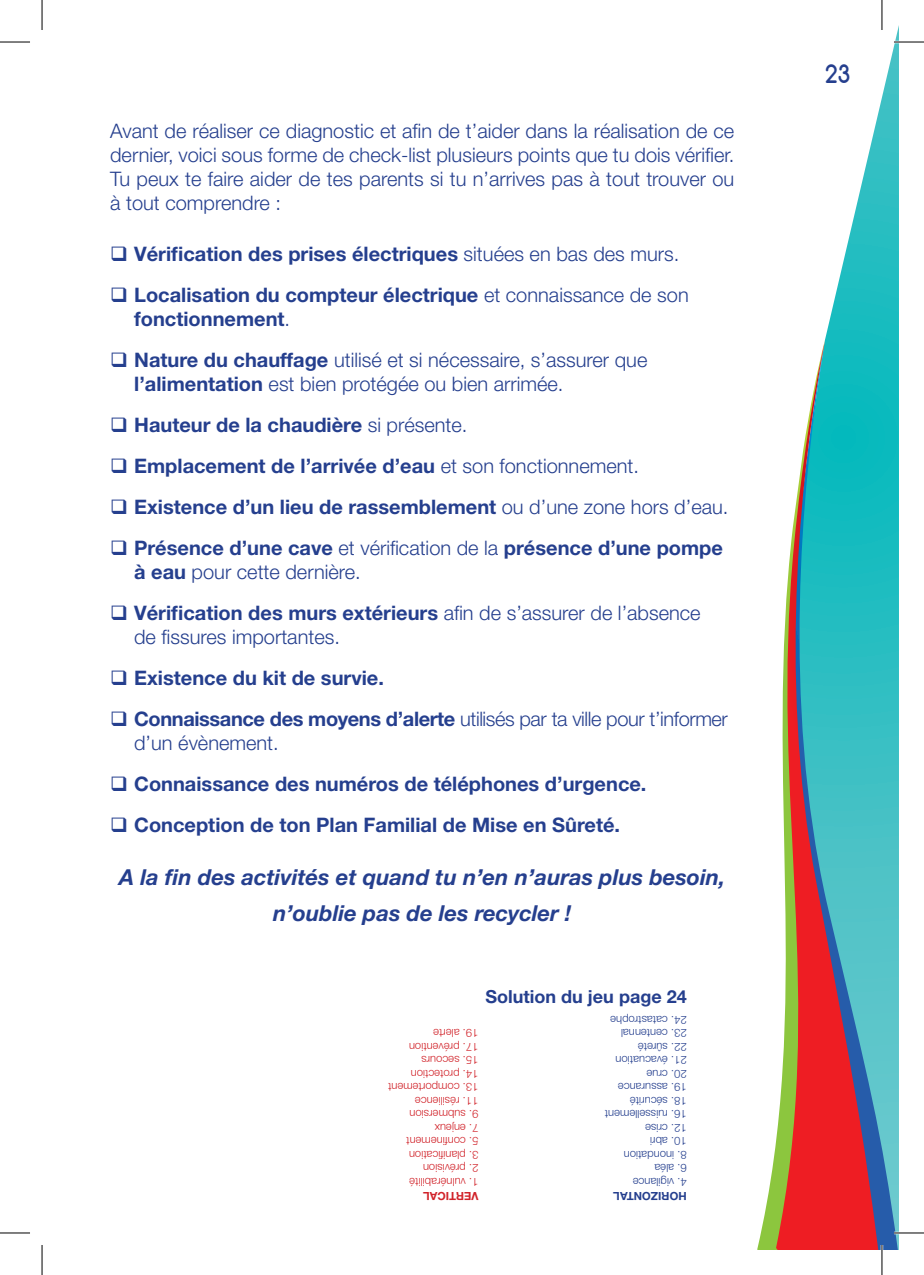
<style>
.page{position:relative;width:924px;height:1275px;background:#fff}
.page>*{position:absolute;margin:0;border:0;box-sizing:border-box;transform-origin:0 0}
.t1{font:700 24px "Comfortaa";color:#253f8e;scale:.95 1}
.t2{font:italic 700 22px/36px "Helvetica Neue";color:#253f8e;text-align:center}
.t3{font:700 20px/24px "Helvetica Neue";color:#253f8e}
.t4{font:300 20px/24px "Helvetica Neue";color:#253f8e}
.t5{font:300 20px/24px "Helvetica Neue";letter-spacing:-.02em;color:#253f8e}
.t6{font:700 18px "Helvetica Neue";color:#253f8e}
.t7{font:300 11.2px "Helvetica Neue";color:#d1232a}
.t8{font:300 11.2px "Helvetica Neue";color:#253f8e}
.t9{font:700 11.2px "Helvetica Neue";color:#253f8e}
.t10{font:700 11.2px "Helvetica Neue";color:#d1232a}
.s1{font-weight:300}
.s2{font-weight:700}
</style>
<div class="page">
<svg style="left:825px;top:25px;width:73px;height:1225px"></svg>
<svg style="left:877px;top:350px;width:20px;height:900px;background:#37b7c2"></svg>
<svg style="left:768px;top:341px;width:109px;height:909px"></svg>
<hr style="left:893px;top:41px;width:30px;height:2px;background:#fff">
<hr style="left:893px;top:1231px;width:30px;height:3px;background:#fff">
<hr style="left:880px;top:0;width:2px;height:30px;background:#fff">
<hr style="left:880px;top:1245px;width:2px;height:30px;background:#fff">
<hr style="left:0;top:42px;width:30px;height:1px;background:#000">
<hr style="left:893px;top:42px;width:30px;height:1px;background:#000">
<hr style="left:0;top:1232px;width:30px;height:1px;background:#000">
<hr style="left:893px;top:1232px;width:30px;height:1px;background:#000">
<hr style="left:42px;top:0;width:1px;height:30px;background:#000">
<hr style="left:42px;top:1245px;width:1px;height:30px;background:#000">
<hr style="left:881px;top:0;width:1px;height:30px;background:#000">
<hr style="left:881px;top:1245px;width:1px;height:30px;background:#000">
<p class="t4" style="left:110px;top:118px;width:625px;text-align:justify">Avant de réaliser ce diagnostic et afin de t’aider dans la réalisation de ce dernier, voici sous forme de check-list plusieurs points que tu dois vérifier.<br>Tu peux te faire aider de tes parents si tu n’arrives pas à tout trouver ou à tout comprendre :</p>
<p class="t3" style="left:110px;top:241px;width:570px">❑ Vérification des prises électriques <span class="s1">situées en bas des murs.</span></p>
<p class="t3" style="left:134px;top:282px;width:556px;text-indent:-24px">❑ Localisation du compteur électrique <span class="s1">et connaissance de son </span>fonctionnement<span class="s1">.</span></p>
<p class="t4" style="left:134px;top:347px;width:514px;text-indent:-24px">❑ <span class="s2">Nature du chauffage</span> utilisé et si nécessaire, s’assurer que <span class="s2">l’alimentation</span> est bien protégée ou bien arrimée.</p>
<p class="t3" style="left:110px;top:412px;width:358px">❑ Hauteur de la chaudière <span class="s1">si présente.</span></p>
<p class="t3" style="left:110px;top:453px;width:530px">❑ Emplacement de l’arrivée d’eau <span class="s1">et son fonctionnement.</span></p>
<p class="t3" style="left:110px;top:494px;width:619px">❑ Existence d’un lieu de rassemblement <span class="s1">ou d’une zone hors d’eau.</span></p>
<p class="t3" style="left:134px;top:535px;width:590px;text-indent:-24px">❑ Présence d’une cave <span class="s1">et vérification de la</span> présence d’une pompe à eau <span class="s1">pour cette dernière.</span></p>
<p class="t4" style="left:134px;top:600px;width:567px;text-indent:-24px">❑ <span class="s2">Vérification des murs extérieurs</span> afin de s’assurer de l’absence de fissures importantes.</p>
<p class="t3" style="left:110px;top:665px;width:275px">❑ Existence du kit de survie.</p>
<p class="t5" style="left:134px;top:706px;width:595px;text-indent:-24px">❑ <span class="s2">Connaissance des moyens d’alerte</span> utilisés par ta ville pour t’informer d’un évènement.</p>
<p class="t3" style="left:110px;top:771px;width:537px">❑ Connaissance des numéros de téléphones d’urgence.</p>
<p class="t3" style="left:110px;top:812px;width:511px">❑ Conception de ton Plan Familial de Mise en Sûreté.</p>
<p class="t2" style="left:119px;top:858px;width:607px">A la fin des activités et quand tu n’en n’auras plus besoin, n’oublie pas de les recycler !</p>
<p class="t6" style="left:485px;top:986px;width:203px">Solution du jeu page 24</p>
<p class="t8" style="left:686px;top:1026px;width:78px;rotate:-180deg">24. catastrophe</p>
<p class="t7" style="left:478px;top:1040px;width:47px;rotate:-180deg">19. alerte</p>
<p class="t8" style="left:686px;top:1040px;width:67px;rotate:-180deg">23. centennal</p>
<p class="t7" style="left:478px;top:1053px;width:71px;rotate:-180deg">17. prévention</p>
<p class="t8" style="left:686px;top:1053px;width:50px;rotate:-180deg">22. sûreté</p>
<p class="t7" style="left:478px;top:1067px;width:59px;rotate:-180deg">15. secours</p>
<p class="t8" style="left:686px;top:1067px;width:73px;rotate:-180deg">21. évacuation</p>
<p class="t7" style="left:478px;top:1080px;width:69px;rotate:-180deg">14. protection</p>
<p class="t8" style="left:686px;top:1080px;width:42px;rotate:-180deg">20. crue</p>
<p class="t7" style="left:478px;top:1094px;width:92px;rotate:-180deg">13. comportement</p>
<p class="t8" style="left:686px;top:1094px;width:70px;rotate:-180deg">19. assurance</p>
<p class="t7" style="left:478px;top:1107px;width:65px;rotate:-180deg">11. résilience</p>
<p class="t8" style="left:686px;top:1107px;width:58px;rotate:-180deg">18. sécurité</p>
<p class="t7" style="left:478px;top:1121px;width:71px;rotate:-180deg">9. submersion</p>
<p class="t8" style="left:686px;top:1121px;width:83px;rotate:-180deg">16. ruissellement</p>
<p class="t7" style="left:478px;top:1134px;width:45px;rotate:-180deg">7. enjeux</p>
<p class="t8" style="left:686px;top:1134px;width:43px;rotate:-180deg">12. crise</p>
<p class="t7" style="left:478px;top:1148px;width:74px;rotate:-180deg">5. confinement</p>
<p class="t8" style="left:686px;top:1148px;width:38px;rotate:-180deg">10. abri</p>
<p class="t7" style="left:478px;top:1161px;width:71px;rotate:-180deg">3. planification</p>
<p class="t8" style="left:686px;top:1161px;width:64px;rotate:-180deg">8. inondation</p>
<p class="t7" style="left:478px;top:1175px;width:57px;rotate:-180deg">2. prévision</p>
<p class="t8" style="left:686px;top:1175px;width:34px;rotate:-180deg">6. aléa</p>
<p class="t7" style="left:478px;top:1188px;width:71px;rotate:-180deg">1. vulnérabilité</p>
<p class="t8" style="left:686px;top:1188px;width:55px;rotate:-180deg">4. vigilance</p>
<p class="t10" style="left:478px;top:1202px;width:57px;rotate:-180deg">VERTICAL</p>
<p class="t9" style="left:686px;top:1202px;width:75px;rotate:-180deg">HORIZONTAL</p>
<p class="t1" style="left:824px;top:59px;width:28px">23</p>
</div>
